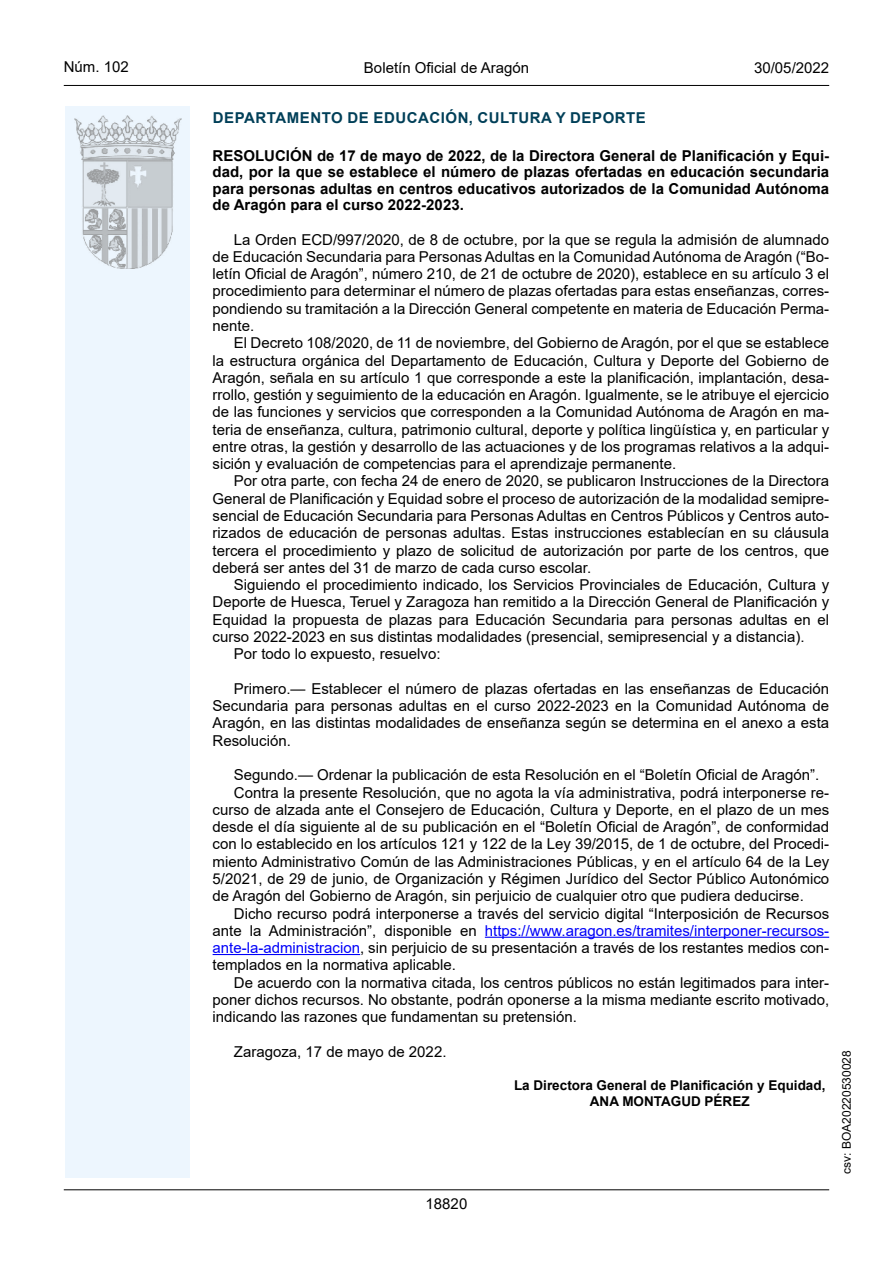
<style>
.page{position:relative;width:893px;height:1263px;background:#fff}
.page>*{position:absolute;margin:0;border:0;box-sizing:border-box;transform-origin:0 0}
.inicio_de_parrafo{font:15px/17.2px "Arial";color:#000;text-align:justify}
.Titulo_text{font:700 15px/16.5px "Arial";color:#000;text-align:justify}
.emisor_text{font:15px "Arial Bold MT2";letter-spacing:.035em;color:#003f58}
.estilo_head-c{font:15px "Arial";color:#000}
.estilo_head-d{font:15px "Arial MT2";color:#000}
.estilo_head-i{font:15px "Arial MT2";color:#000}
.numero_pagina{font:15px "Arial MT2";color:#000}
.firma_der{font:700 13.5px "Arial";color:#000}
.firma_der-2{font:13.5px "Arial Bold MT2";color:#000}
.estilo_head-i-2{font:12px "Arial MT2";color:#000}
.s1{font-family:"Arial MT2"}
.s2{color:#0000fa}
</style>
<div class="page">
<div style="left:65px;top:106px;width:125px;height:1072px;background:#edf6fe"></div>
<img style="left:75px;top:115px;width:106px;height:153px">
<hr style="left:64px;top:85px;width:765px;height:1px;background:#000">
<hr style="left:64px;top:1189px;width:765px;height:1px;background:#000">
<hr style="left:485px;top:937px;width:344px;height:1px;background:#0000fa">
<hr style="left:213px;top:954px;width:147px;height:1px;background:#0000fa">
<p class="estilo_head-i" style="left:64px;top:57px;width:67px">Núm. 102</p>
<p class="estilo_head-c" style="left:364px;top:57px;width:167px">Boletín Oficial de Aragón</p>
<p class="estilo_head-d" style="left:754px;top:57px;width:77px">30/05/2022</p>
<h5 class="emisor_text" style="left:213px;top:107px;width:435px">DEPARTAMENTO DE EDUCACIÓN, CULTURA Y DEPORTE</h5>
<p class="Titulo_text" style="left:213px;top:147px;width:618px">RESOLUCIÓN de 17 de mayo de 2022, de la Directora General de Planificación y Equi&shy;dad, por la que se establece el número de plazas ofertadas en educación secundaria para personas adultas en centros educativos autorizados de la Comunidad Autónoma de Aragón para el curso 2022-2023.</p>
<p class="inicio_de_parrafo" style="left:213px;top:231px;width:618px;text-indent:21px">La Orden ECD/997/2020, de 8 de octubre, por la que se regula la admisión de alumnado de Educación Secundaria para Personas Adultas en la Comunidad Autónoma de Aragón (“Bo&shy;letín Oficial de Aragón”, número 210, de 21 de octubre de 2020), establece en su artículo 3 el procedimiento para determinar el número de plazas ofertadas para estas enseñanzas, corres&shy;pondiendo su tramitación a la Dirección General competente en materia de Educación Perma&shy;<span class="s1">nente.</span></p>
<p class="inicio_de_parrafo" style="left:213px;top:334px;width:618px;text-indent:21px">El Decreto 108/2020, de 11 de noviembre, del Gobierno de Aragón, por el que se establece la estructura orgánica del Departamento de Educación, Cultura y Deporte del Gobierno de Aragón, señala en su artículo 1 que corresponde a este la planificación, implantación, desa&shy;rrollo, gestión y seguimiento de la educación en Aragón. Igualmente, se le atribuye el ejercicio de las funciones y servicios que corresponden a la Comunidad Autónoma de Aragón en ma&shy;teria de enseñanza, cultura, patrimonio cultural, deporte y política lingüística y, en particular y entre otras, la gestión y desarrollo de las actuaciones y de los programas relativos a la adqui&shy;sición y evaluación de competencias para el aprendizaje permanente.</p>
<p class="inicio_de_parrafo" style="left:213px;top:472px;width:618px;text-indent:21px">Por otra parte, con fecha 24 de enero de 2020, se publicaron Instrucciones de la Directora General de Planificación y Equidad sobre el proceso de autorización de la modalidad semipre&shy;sencial de Educación Secundaria para Personas Adultas en Centros Públicos y Centros auto&shy;rizados de educación de personas adultas. Estas instrucciones establecían en su cláusula tercera el procedimiento y plazo de solicitud de autorización por parte de los centros, que deberá ser antes del 31 de marzo de cada curso escolar.</p>
<p class="inicio_de_parrafo" style="left:213px;top:576px;width:618px;text-indent:21px">Siguiendo el procedimiento indicado, los Servicios Provinciales de Educación, Cultura y Deporte de Huesca, Teruel y Zaragoza han remitido a la Dirección General de Planificación y Equidad la propuesta de plazas para Educación Secundaria para personas adultas en el curso 2022-2023 en sus distintas modalidades (presencial, semipresencial y a distancia).</p>
<p class="inicio_de_parrafo" style="left:234px;top:645px;width:208px">Por todo lo expuesto, resuelvo:</p>
<p class="inicio_de_parrafo" style="left:213px;top:680px;width:618px;text-indent:21px">Primero.— Establecer el número de plazas ofertadas en las enseñanzas de Educación Secundaria para personas adultas en el curso 2022-2023 en la Comunidad Autónoma de Aragón, en las distintas modalidades de enseñanza según se determina en el anexo a esta Resolución.</p>
<p class="inicio_de_parrafo" style="left:234px;top:766px;width:587px">Segundo.— Ordenar la publicación de esta Resolución en el “Boletín Oficial de Aragón”.</p>
<p class="inicio_de_parrafo" style="left:213px;top:783px;width:618px;text-indent:21px">Contra la presente Resolución, que no agota la vía administrativa, podrá interponerse re&shy;curso de alzada ante el Consejero de Educación, Cultura y Deporte, en el plazo de un mes desde el día siguiente al de su publicación en el “Boletín Oficial de Aragón”, de conformidad con lo establecido en los artículos 121 y 122 de la Ley 39/2015, de 1 de octubre, del Procedi&shy;miento Administrativo Común de las Administraciones Públicas, y en el artículo 64 de la Ley 5/2021, de 29 de junio, de Organización y Régimen Jurídico del Sector Público Autonómico de Aragón del Gobierno de Aragón, sin perjuicio de cualquier otro que pudiera deducirse.</p>
<p class="inicio_de_parrafo" style="left:213px;top:904px;width:618px;text-indent:21px">Dicho recurso podrá interponerse a través del servicio digital “Interposición de Recursos ante la Administración”, disponible en <span class="s2">https://www.aragon.es/tramites/interponer-recursos&shy;ante-la-administracion</span>, sin perjuicio de su presentación a través de los restantes medios con&shy;templados en la normativa aplicable.</p>
<p class="inicio_de_parrafo" style="left:213px;top:974px;width:618px;text-indent:21px">De acuerdo con la normativa citada, los centros públicos no están legitimados para inter&shy;poner dichos recursos. No obstante, podrán oponerse a la misma mediante escrito motivado, indicando las razones que fundamentan su pretensión.</p>
<p class="inicio_de_parrafo" style="left:234px;top:1043px;width:214px">Zaragoza, 17 de mayo de 2022.</p>
<p class="firma_der" style="left:514px;top:1075px;width:313px">La Directora General de Planificación y Equidad,</p>
<p class="firma_der-2" style="left:590px;top:1092px;width:161px">ANA MONTAGUD PÉREZ</p>
<p class="numero_pagina" style="left:426px;top:1193px;width:43px">18820</p>
<p class="estilo_head-i-2" style="left:838px;top:1174px;width:125px;rotate:-90deg">csv: BOA20220530028</p>
</div>
